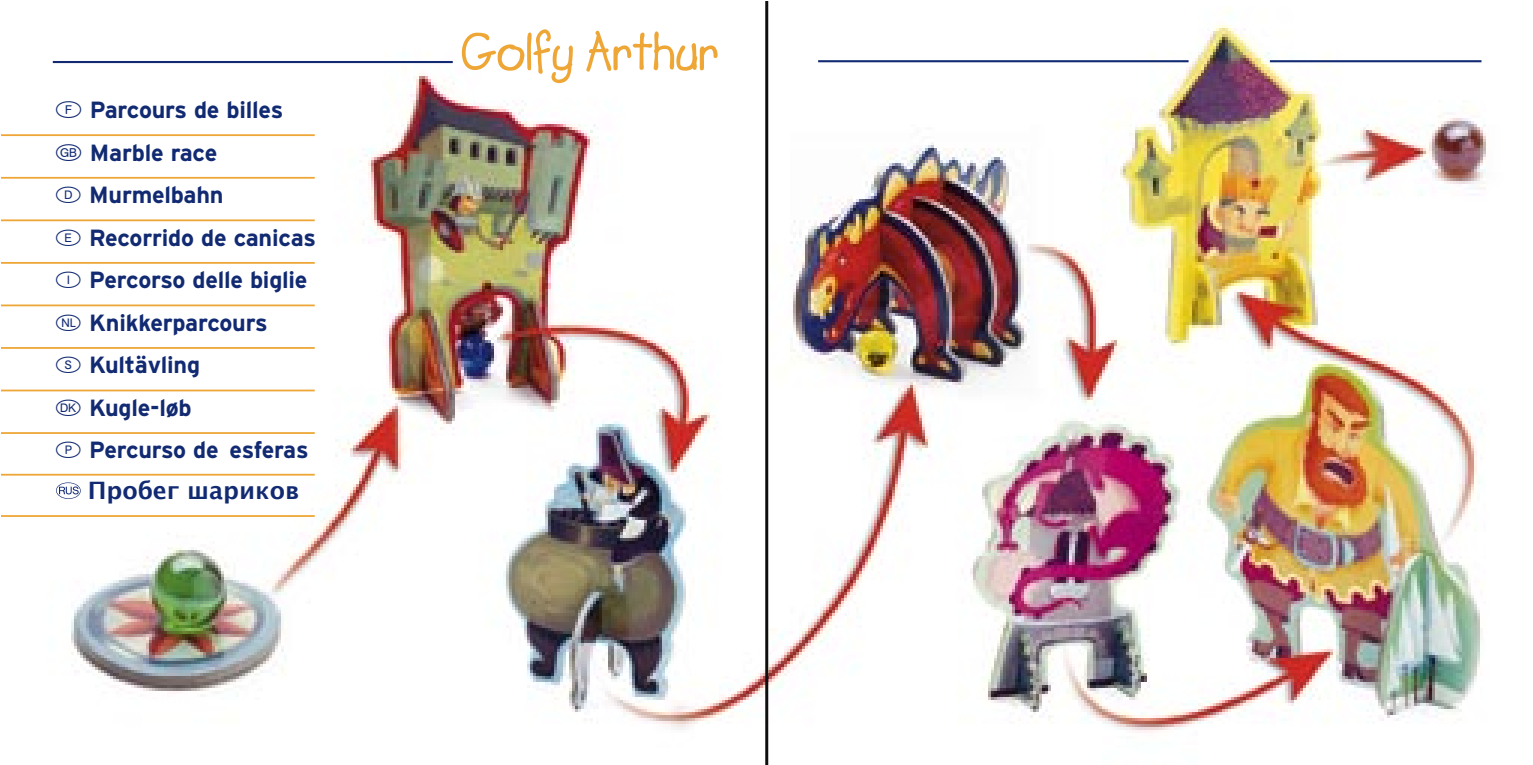
<style>
.page{position:relative;width:1533px;height:765px;background:#fff}
.page>*{position:absolute;margin:0;border:0;box-sizing:border-box;transform-origin:0 0}
.Normal_e{font:700 52.5px "Lemonade ICG";letter-spacing:-.02em;color:#eea737}
.t1{font:700 24px "Lucida Grande";color:#112a72}
.Normal_e-2{font:700 23.4px "Interstate";letter-spacing:-.01em;color:#112a72}
</style>
<div class="page">
<img style="left:4px;top:8px;width:1482px;height:757px">
<hr style="left:53px;top:61px;width:400px;height:2px;background:#112a72">
<hr style="left:1270px;top:60px;width:211px;height:2px;background:#112a72">
<hr style="left:818px;top:60px;width:370px;height:2px;background:#112a72">
<hr style="left:2px;top:134px;width:313px;height:2px;background:#eea737">
<hr style="left:2px;top:177px;width:313px;height:2px;background:#eea737">
<hr style="left:2px;top:219px;width:313px;height:2px;background:#eea737">
<hr style="left:2px;top:262px;width:313px;height:2px;background:#eea737">
<hr style="left:2px;top:304px;width:313px;height:2px;background:#eea737">
<hr style="left:2px;top:347px;width:313px;height:2px;background:#eea737">
<hr style="left:2px;top:389px;width:313px;height:2px;background:#eea737">
<hr style="left:2px;top:432px;width:313px;height:2px;background:#eea737">
<hr style="left:765px;top:2px;width:3px;height:763px;background:#0f0f0f">
<hr style="left:2px;top:474px;width:313px;height:1px;background:#eea737">
<hr style="left:2px;top:515px;width:313px;height:2px;background:#eea737">
<svg style="left:56px;top:482px;width:25px;height:17px"></svg>
<svg style="left:56px;top:101px;width:25px;height:17px"></svg>
<svg style="left:56px;top:143px;width:25px;height:18px"></svg>
<svg style="left:56px;top:186px;width:24px;height:17px"></svg>
<svg style="left:56px;top:229px;width:24px;height:17px"></svg>
<svg style="left:56px;top:271px;width:24px;height:17px"></svg>
<svg style="left:56px;top:399px;width:24px;height:17px"></svg>
<svg style="left:56px;top:441px;width:24px;height:17px"></svg>
<p class="Normal_e-2" style="left:90px;top:97px;width:195px">Parcours de billes</p>
<p class="Normal_e-2" style="left:90px;top:139px;width:129px">Marble race</p>
<p class="Normal_e-2" style="left:89px;top:182px;width:136px">Murmelbahn</p>
<p class="Normal_e-2" style="left:89px;top:224px;width:228px">Recorrido de canicas</p>
<p class="Normal_e-2" style="left:89px;top:267px;width:220px">Percorso delle biglie</p>
<p class="Normal_e-2" style="left:56px;top:309px;width:213px">▼ Knikkerparcours</p>
<p class="Normal_e-2" style="left:56px;top:352px;width:146px">▲ Kultävling</p>
<p class="Normal_e-2" style="left:89px;top:394px;width:104px">Kugle-løb</p>
<p class="Normal_e-2" style="left:89px;top:437px;width:221px">Percurso de esferas</p>
<p class="t1" style="left:88px;top:476px;width:213px">Пробег шариков</p>
<p class="Normal_e" style="left:460px;top:21px;width:260px">Golfy Arthur</p>
</div>
